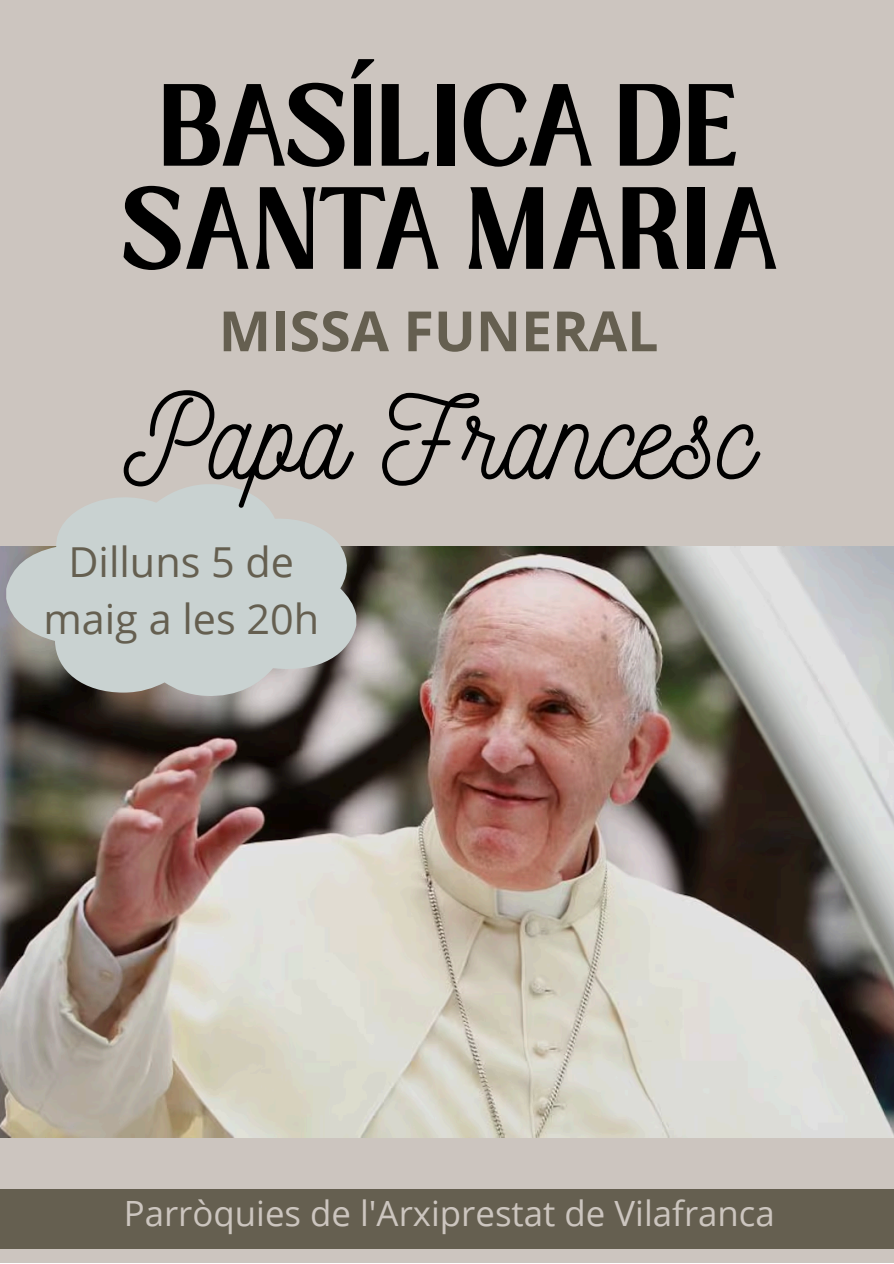
<style>
.page{position:relative;width:894px;height:1264px;background:#fff}
.page>*{position:absolute;margin:0;border:0;box-sizing:border-box;transform-origin:0 0}
.t1{font:116.4px "Nickainley";color:#000}
.t2{font:700 89.4px/103.1px "Loubag";letter-spacing:.01em;color:#000;text-align:center}
.t3{font:700 55.5px "Open Sans";color:#655f50}
.t4{font:41.25px/57.2px "Open Sans";color:#655f50;text-align:center}
.t5{font:34.8px "Open Sans";color:#ccc5bf}
</style>
<div class="page">
<div style="left:0;top:0;width:893px;height:1262px;background:#ccc5bf"></div>
<img style="left:0;top:546px;width:893px;height:591px">
<svg style="left:6px;top:484px;width:350px;height:212px;fill:#c9d2d1"></svg>
<div style="left:0;top:1189px;width:893px;height:59px;background:#655f50"></div>
<h3 class="t2" style="left:120px;top:76px;width:659px">BASÍLICA DE<br>SANTA MARIA</h3>
<h1 class="t3" style="left:219px;top:292px;width:441px">MISSA FUNERAL</h1>
<p class="t1" style="left:124px;top:363px;width:631px">Papa Francesc</p>
<h4 class="t4" style="left:43px;top:532px;width:277px">Dilluns 5 de maig a les 20h</h4>
<p class="t5" style="left:124px;top:1188px;width:652px">Parròquies de l'Arxiprestat de Vilafranca</p>
</div>
